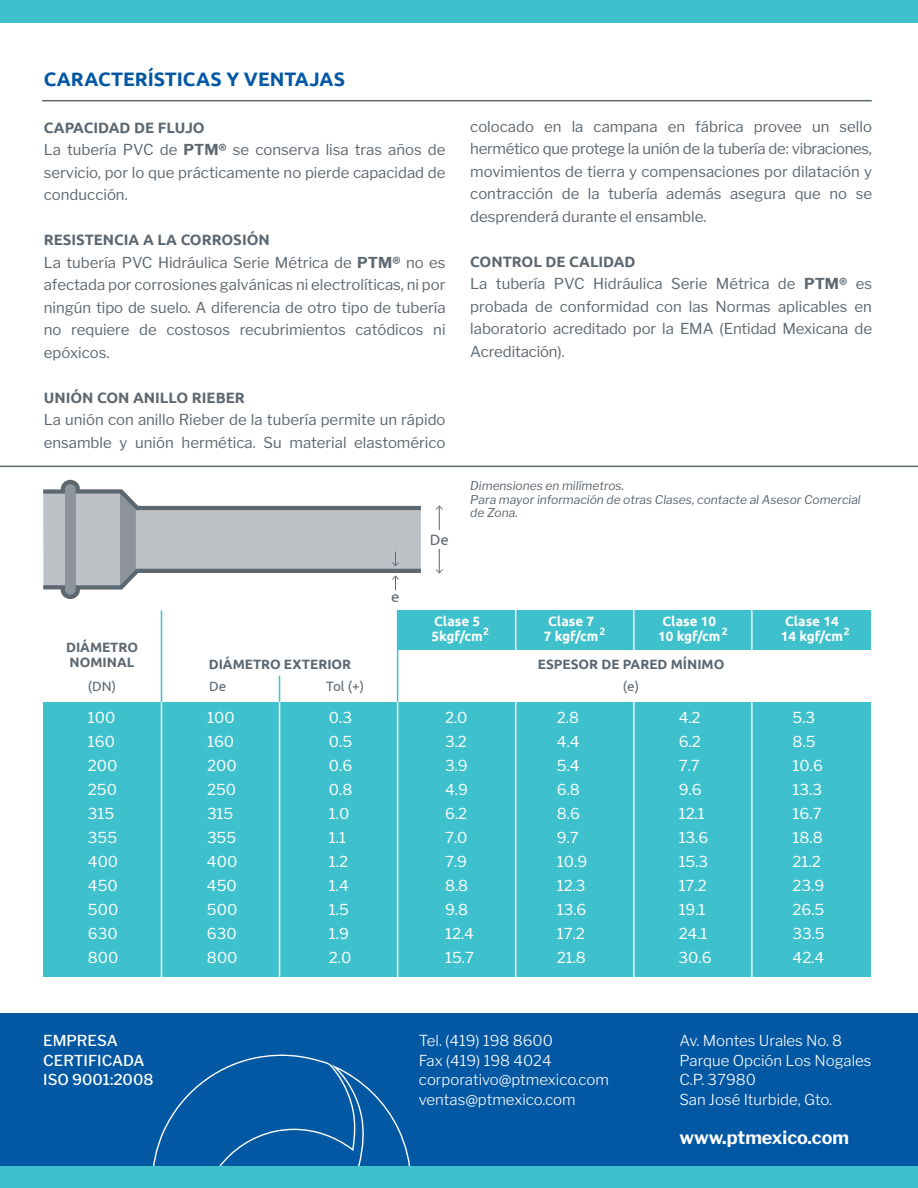
<style>
.page{position:relative;width:918px;height:1188px;background:#fff}
.page>*{position:absolute;margin:0;border:0;box-sizing:border-box;transform-origin:0 0}
.t1{font:700 19.5px "Ubuntu";color:#0358a3}
.t2{font:700 18px "Libre Franklin";color:#fff}
.t3{font:15px/22.5px "Libre Franklin";color:#5d6770;text-align:justify}
.t4{font:15px "Libre Franklin";color:#fff}
.t5{font:300 15px/19.5px "Libre Franklin";color:#fff}
.t6{font:700 15px "Ubuntu";color:#5d6770}
.t7{font:500 15px/19.5px "Libre Franklin";color:#fff}
.t8{font:15px "Ubuntu";color:#5d6770}
.t9{font:700 13.5px/15px "Ubuntu";color:#fff;text-align:center}
.t10{font:700 13.5px/15px "Ubuntu";color:#5d6770}
.t11{font:13.5px "Ubuntu";color:#5d6770}
.t12{font:italic 12px/13.5px "Libre Franklin";color:#5d6770}
.t13{font:700 10.5px "Ubuntu";color:#fff}
.s1{font-weight:700}
</style>
<div class="page">
<div style="left:0;top:1014px;width:918px;height:174px;background:#0358a3"></div>
<div style="left:43px;top:702px;width:828px;height:275px;background:#3ec1cd"></div>
<div style="left:397px;top:610px;width:474px;height:40px;background:#3ec1cd"></div>
<hr style="left:161px;top:610px;width:1px;height:117px;background:#3ec1cd">
<hr style="left:161px;top:702px;width:1px;height:291px;background:#fff">
<hr style="left:279px;top:676px;width:1px;height:51px;background:#3ec1cd">
<hr style="left:279px;top:702px;width:1px;height:291px;background:#fff">
<hr style="left:397px;top:610px;width:1px;height:117px;background:#3ec1cd">
<hr style="left:397px;top:702px;width:1px;height:291px;background:#fff">
<hr style="left:515px;top:606px;width:1px;height:379px;background:#fff">
<hr style="left:633px;top:606px;width:1px;height:379px;background:#fff">
<hr style="left:751px;top:606px;width:2px;height:379px;background:#fff">
<svg style="left:153px;top:1054px;width:258px;height:112px"></svg>
<hr style="left:42px;top:100px;width:830px;height:1px;background:#5d6770">
<svg style="left:436px;top:505px;width:7px;height:25px"></svg>
<svg style="left:436px;top:549px;width:7px;height:25px"></svg>
<svg style="left:43px;top:479px;width:378px;height:120px"></svg>
<div style="left:0;top:1166px;width:918px;height:22px;background:#3ec1cd"></div>
<div style="left:0;top:0;width:918px;height:22px;background:#3ec1cd"></div>
<hr style="left:0;top:466px;width:918px;height:1px;background:#5d6770">
<h1 class="t1" style="left:44px;top:67px;width:303px">CARACTERÍSTICAS Y VENTAJAS</h1>
<p class="t6" style="left:44px;top:118px;width:162px">CAPACIDAD DE FLUJO</p>
<p class="t3" style="left:44px;top:138px;width:403px">La tubería PVC de <span class="s1">PTM®</span> se conserva lisa tras años de servicio, por lo que prácticamente no pierde capacidad de conducción.</p>
<p class="t6" style="left:44px;top:231px;width:228px">RESISTENCIA A LA CORROSIÓN</p>
<p class="t3" style="left:44px;top:251px;width:403px">La tubería PVC Hidráulica Serie Métrica de <span class="s1">PTM®</span> no es afectada por corrosiones galvánicas ni electrolíticas, ni por ningún tipo de suelo. A diferencia de otro tipo de tubería no requiere de costosos recubrimientos catódicos ni epóxicos.</p>
<p class="t6" style="left:44px;top:388px;width:203px">UNIÓN CON ANILLO RIEBER</p>
<p class="t3" style="left:44px;top:408px;width:403px">La unión con anillo Rieber de la tubería permite un rápido ensamble y unión hermética. Su material elastomérico</p>
<p class="t8" style="left:391px;top:587px;width:10px">e</p>
<p class="t8" style="left:430px;top:531px;width:21px">De</p>
<p class="t3" style="left:470px;top:115px;width:403px">colocado en la campana en fábrica provee un sello hermético que protege la unión de la tubería de: vibraciones, movimientos de tierra y compensaciones por dilatación y contracción de la tubería además asegura que no se desprenderá durante el ensamble.</p>
<p class="t6" style="left:470px;top:252px;width:167px">CONTROL DE CALIDAD</p>
<p class="t3" style="left:470px;top:273px;width:403px">La tubería PVC Hidráulica Serie Métrica de <span class="s1">PTM®</span> es probada de conformidad con las Normas aplicables en laboratorio acreditado por la EMA (Entidad Mexicana de Acreditación).</p>
<p class="t12" style="left:470px;top:479px;width:392px">Dimensiones en milímetros.<br>Para mayor información de otras Clases, contacte al Asesor Comercial de Zona.</p>
<p class="t10" style="left:66px;top:640px;width:73px">DIÁMETRO<br>NOMINAL</p>
<p class="t11" style="left:88px;top:678px;width:30px">(DN)</p>
<p class="t11" style="left:209px;top:678px;width:19px">De</p>
<p class="t11" style="left:326px;top:678px;width:40px">Tol (+)</p>
<p class="t10" style="left:209px;top:656px;width:144px">DIÁMETRO EXTERIOR</p>
<p class="t9" style="left:432px;top:613px;width:53px;text-align:left">Clase 5<br>5kgf/cm</p>
<p class="t9" style="left:544px;top:613px;width:56px">Clase 7<br>7 kgf/cm</p>
<p class="t9" style="left:658px;top:613px;width:64px">Clase 10<br>10 kgf/cm</p>
<p class="t9" style="left:781px;top:613px;width:64px">Clase 14<br>14 kgf/cm</p>
<p class="t13" style="left:483px;top:625px;width:7px">2</p>
<p class="t13" style="left:599px;top:625px;width:7px">2</p>
<p class="t13" style="left:722px;top:625px;width:7px">2</p>
<p class="t13" style="left:844px;top:625px;width:7px">2</p>
<p class="t10" style="left:538px;top:656px;width:188px">ESPESOR DE PARED MÍNIMO</p>
<p class="t11" style="left:623px;top:678px;width:18px">(e)</p>
<p class="t4" style="left:88px;top:709px;width:29px">100</p>
<p class="t4" style="left:207px;top:709px;width:29px">100</p>
<p class="t4" style="left:329px;top:709px;width:25px">0.3</p>
<p class="t4" style="left:445px;top:709px;width:24px">2.0</p>
<p class="t4" style="left:557px;top:709px;width:24px">2.8</p>
<p class="t4" style="left:679px;top:709px;width:23px">4.2</p>
<p class="t4" style="left:793px;top:709px;width:24px">5.3</p>
<p class="t4" style="left:88px;top:733px;width:29px">160</p>
<p class="t4" style="left:207px;top:733px;width:29px">160</p>
<p class="t4" style="left:329px;top:733px;width:25px">0.5</p>
<p class="t4" style="left:445px;top:733px;width:23px">3.2</p>
<p class="t4" style="left:557px;top:733px;width:24px">4.4</p>
<p class="t4" style="left:679px;top:733px;width:24px">6.2</p>
<p class="t4" style="left:793px;top:733px;width:24px">8.5</p>
<p class="t4" style="left:88px;top:757px;width:31px">200</p>
<p class="t4" style="left:207px;top:757px;width:31px">200</p>
<p class="t4" style="left:329px;top:757px;width:25px">0.6</p>
<p class="t4" style="left:445px;top:757px;width:24px">3.9</p>
<p class="t4" style="left:557px;top:757px;width:24px">5.4</p>
<p class="t4" style="left:679px;top:757px;width:23px">7.7</p>
<p class="t4" style="left:793px;top:757px;width:32px">10.6</p>
<p class="t4" style="left:88px;top:781px;width:31px">250</p>
<p class="t4" style="left:207px;top:781px;width:31px">250</p>
<p class="t4" style="left:329px;top:781px;width:25px">0.8</p>
<p class="t4" style="left:445px;top:781px;width:24px">4.9</p>
<p class="t4" style="left:557px;top:781px;width:25px">6.8</p>
<p class="t4" style="left:679px;top:781px;width:24px">9.6</p>
<p class="t4" style="left:793px;top:781px;width:31px">13.3</p>
<p class="t4" style="left:88px;top:805px;width:28px">315</p>
<p class="t4" style="left:207px;top:805px;width:28px">315</p>
<p class="t4" style="left:329px;top:805px;width:22px">1.0</p>
<p class="t4" style="left:445px;top:805px;width:24px">6.2</p>
<p class="t4" style="left:557px;top:805px;width:25px">8.6</p>
<p class="t4" style="left:679px;top:805px;width:28px">12.1</p>
<p class="t4" style="left:793px;top:805px;width:31px">16.7</p>
<p class="t4" style="left:88px;top:829px;width:31px">355</p>
<p class="t4" style="left:207px;top:829px;width:31px">355</p>
<p class="t4" style="left:329px;top:829px;width:19px">1.1</p>
<p class="t4" style="left:445px;top:829px;width:24px">7.0</p>
<p class="t4" style="left:557px;top:829px;width:23px">9.7</p>
<p class="t4" style="left:679px;top:829px;width:31px">13.6</p>
<p class="t4" style="left:793px;top:829px;width:32px">18.8</p>
<p class="t4" style="left:88px;top:853px;width:32px">400</p>
<p class="t4" style="left:207px;top:853px;width:32px">400</p>
<p class="t4" style="left:329px;top:853px;width:21px">1.2</p>
<p class="t4" style="left:445px;top:853px;width:23px">7.9</p>
<p class="t4" style="left:557px;top:853px;width:32px">10.9</p>
<p class="t4" style="left:679px;top:853px;width:31px">15.3</p>
<p class="t4" style="left:793px;top:853px;width:30px">21.2</p>
<p class="t4" style="left:88px;top:877px;width:31px">450</p>
<p class="t4" style="left:207px;top:877px;width:31px">450</p>
<p class="t4" style="left:329px;top:877px;width:21px">1.4</p>
<p class="t4" style="left:445px;top:877px;width:25px">8.8</p>
<p class="t4" style="left:557px;top:877px;width:30px">12.3</p>
<p class="t4" style="left:679px;top:877px;width:30px">17.2</p>
<p class="t4" style="left:793px;top:877px;width:33px">23.9</p>
<p class="t4" style="left:88px;top:901px;width:32px">500</p>
<p class="t4" style="left:207px;top:901px;width:32px">500</p>
<p class="t4" style="left:329px;top:901px;width:21px">1.5</p>
<p class="t4" style="left:445px;top:901px;width:25px">9.8</p>
<p class="t4" style="left:557px;top:901px;width:31px">13.6</p>
<p class="t4" style="left:679px;top:901px;width:28px">19.1</p>
<p class="t4" style="left:793px;top:901px;width:33px">26.5</p>
<p class="t4" style="left:88px;top:925px;width:31px">630</p>
<p class="t4" style="left:207px;top:925px;width:31px">630</p>
<p class="t4" style="left:329px;top:925px;width:21px">1.9</p>
<p class="t4" style="left:445px;top:925px;width:30px">12.4</p>
<p class="t4" style="left:557px;top:925px;width:30px">17.2</p>
<p class="t4" style="left:679px;top:925px;width:30px">24.1</p>
<p class="t4" style="left:793px;top:925px;width:34px">33.5</p>
<p class="t4" style="left:88px;top:949px;width:32px">800</p>
<p class="t4" style="left:207px;top:949px;width:32px">800</p>
<p class="t4" style="left:329px;top:949px;width:24px">2.0</p>
<p class="t4" style="left:445px;top:949px;width:30px">15.7</p>
<p class="t4" style="left:557px;top:949px;width:31px">21.8</p>
<p class="t4" style="left:679px;top:949px;width:34px">30.6</p>
<p class="t4" style="left:793px;top:949px;width:33px">42.4</p>
<p class="t7" style="left:43px;top:1031px;width:112px">EMPRESA<br>CERTIFICADA<br>ISO 9001:2008</p>
<p class="t5" style="left:419px;top:1031px;width:192px">Tel. (419) 198 8600<br>Fax (419) 198 4024 corporativo@ptmexico.com ventas@ptmexico.com</p>
<p class="t5" style="left:679px;top:1031px;width:194px">Av. Montes Urales No. 8<br>Parque Opción Los Nogales<br>C.P. 37980<br>San José Iturbide, Gto.</p>
<p class="t2" style="left:679px;top:1126px;width:171px">www.ptmexico.com</p>
</div>
